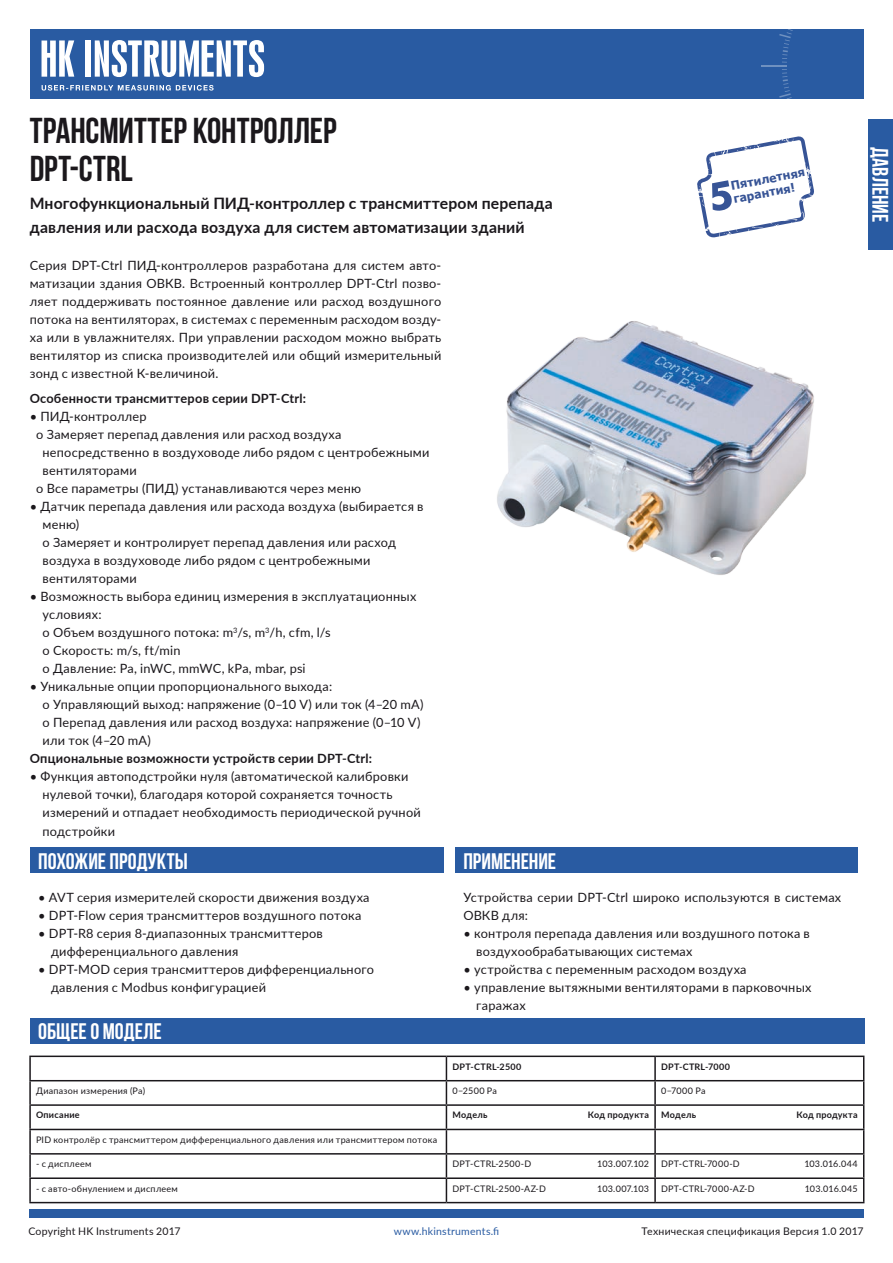
<style>
.page{position:relative;width:893px;height:1263px;background:#fff}
.page>*{position:absolute;margin:0;border:0;box-sizing:border-box;transform-origin:0 0}
.t1{font:700 36px/37.5px "Bebas Neue";color:#1b181c}
.t2{font:700 22.5px "Bebas Neue";letter-spacing:-.005em;color:#fff}
.t3{font:700 15.75px/24px "Lato";letter-spacing:.01em;color:#1b181c}
.t4{font:12.75px/18px "Lato";letter-spacing:.02em;color:#1b181c}
.t5{font:700 12.75px "Lato";letter-spacing:.015em;color:#1b181c}
.t6{font:700 11.85px/13.6px "Tahoma";color:#375496}
.t7{font:10.5px "Lato";letter-spacing:.025em;color:#1b181c}
.t8{font:10.5px "Lato";letter-spacing:.025em;color:#295ba2}
.t9{font:9px "Lato";letter-spacing:.03em;color:#1b181c}
.t10{font:700 9px "Lato";letter-spacing:.03em;color:#1b181c}
.t11{font:9px "Lato";letter-spacing:.01em;color:#1b181c}
.t12{font:9px "Lato";letter-spacing:.005em;color:#1b181c}
</style>
<div class="page">
<div style="left:30px;top:29px;width:833px;height:70px;background:#295ba2"></div>
<hr style="left:761px;top:65px;width:26px;height:2px;background:#fff">
<svg style="left:779px;top:29px;width:14px;height:34px"></svg>
<div style="left:29px;top:1209px;width:834px;height:8px;background:#295ba2"></div>
<div style="left:85px;top:40px;width:6px;height:37px;background:#fff"></div>
<svg style="left:42px;top:40px;width:32px;height:37px"></svg>
<svg style="left:95px;top:40px;width:169px;height:37px"></svg>
<svg style="left:42px;top:85px;width:172px;height:6px"></svg>
<div style="left:868px;top:119px;width:25px;height:131px;background:#295ba2"></div>
<div style="left:30px;top:847px;width:413px;height:26px;background:#295ba2"></div>
<div style="left:30px;top:1018px;width:834px;height:26px;background:#295ba2"></div>
<div style="left:455px;top:847px;width:403px;height:26px;background:#295ba2"></div>
<hr style="left:29px;top:1055px;width:417px;height:2px;background:#1b181c">
<hr style="left:29px;top:1057px;width:2px;height:23px;background:#1b181c">
<hr style="left:446px;top:1055px;width:209px;height:2px;background:#1b181c">
<hr style="left:655px;top:1055px;width:209px;height:2px;background:#1b181c">
<hr style="left:654px;top:1057px;width:2px;height:23px;background:#1b181c">
<hr style="left:29px;top:1080px;width:417px;height:1px;background:#1b181c">
<hr style="left:29px;top:1081px;width:2px;height:23px;background:#1b181c">
<hr style="left:446px;top:1080px;width:209px;height:1px;background:#1b181c">
<hr style="left:655px;top:1080px;width:209px;height:1px;background:#1b181c">
<hr style="left:654px;top:1081px;width:2px;height:23px;background:#1b181c">
<hr style="left:29px;top:1104px;width:417px;height:2px;background:#1b181c">
<hr style="left:29px;top:1106px;width:2px;height:23px;background:#1b181c">
<hr style="left:446px;top:1104px;width:209px;height:2px;background:#1b181c">
<hr style="left:655px;top:1104px;width:209px;height:2px;background:#1b181c">
<hr style="left:654px;top:1106px;width:2px;height:23px;background:#1b181c">
<hr style="left:29px;top:1129px;width:417px;height:1px;background:#1b181c">
<hr style="left:29px;top:1130px;width:2px;height:23px;background:#1b181c">
<hr style="left:446px;top:1129px;width:209px;height:1px;background:#1b181c">
<hr style="left:655px;top:1129px;width:209px;height:1px;background:#1b181c">
<hr style="left:654px;top:1130px;width:2px;height:23px;background:#1b181c">
<hr style="left:29px;top:1153px;width:417px;height:1px;background:#1b181c">
<hr style="left:29px;top:1154px;width:2px;height:23px;background:#1b181c">
<hr style="left:446px;top:1153px;width:209px;height:1px;background:#1b181c">
<hr style="left:655px;top:1153px;width:209px;height:1px;background:#1b181c">
<hr style="left:654px;top:1154px;width:2px;height:23px;background:#1b181c">
<hr style="left:29px;top:1177px;width:417px;height:2px;background:#1b181c">
<hr style="left:29px;top:1179px;width:2px;height:23px;background:#1b181c">
<hr style="left:446px;top:1177px;width:209px;height:2px;background:#1b181c">
<svg style="left:446px;top:1057px;width:1px;height:145px"></svg>
<hr style="left:655px;top:1177px;width:209px;height:2px;background:#1b181c">
<hr style="left:654px;top:1179px;width:2px;height:23px;background:#1b181c">
<svg style="left:863px;top:1057px;width:1px;height:145px"></svg>
<hr style="left:29px;top:1202px;width:417px;height:1px;background:#1b181c">
<hr style="left:446px;top:1202px;width:209px;height:1px;background:#1b181c">
<hr style="left:655px;top:1202px;width:209px;height:1px;background:#1b181c">
<img style="left:497px;top:321px;width:317px;height:254px">
<svg style="left:697px;top:69px;width:167px;height:169px"></svg>
<h1 class="t1" style="left:30px;top:112px;width:308px">ТРАНСМИТТЕР КОНТРОЛЛЕР<br>DPT-CTRL</h1>
<p class="t3" style="left:30px;top:191px;width:524px">Многофункциональный ПИД-контроллер с трансмиттером перепада давления или расхода воздуха для систем автоматизации зданий</p>
<p class="t4" style="left:30px;top:255px;width:413px;text-align:justify">Серия DPT-Ctrl ПИД-контроллеров разработана для систем авто&shy;матизации здания ОВКВ. Встроенный контроллер DPT-Ctrl позво&shy;ляет поддерживать постоянное давление или расход воздушного потока на вентиляторах, в системах с переменным расходом возду&shy;ха или в увлажнителях. При управлении расходом можно выбрать вентилятор из списка производителей или общий измерительный зонд с известной К-величиной.</p>
<p class="t6" style="left:730px;top:178px;width:77px;rotate:-11deg">Пятилетняя гарантия!</p>
<p class="t5" style="left:30px;top:389px;width:278px">Особенности трансмиттеров серии DPT-Ctrl:</p>
<p class="t4" style="left:30px;top:407px;width:118px">• ПИД-контроллер</p>
<p class="t4" style="left:36px;top:425px;width:307px">o Замеряет перепад давления или расход воздуха</p>
<p class="t4" style="left:43px;top:443px;width:388px">непосредственно в воздуховоде либо рядом с центробежными</p>
<p class="t4" style="left:43px;top:461px;width:96px">вентиляторами</p>
<p class="t4" style="left:36px;top:479px;width:326px">o Все параметры (ПИД) устанавливаются через меню</p>
<p class="t4" style="left:43px;top:497px;width:383px;text-indent:-13px">• Датчик перепада давления или расхода воздуха (выбирается в меню)<br>o Замеряет и контролирует перепад давления или расход воздуха в воздуховоде либо рядом с центробежными вентиляторами</p>
<p class="t4" style="left:43px;top:587px;width:375px;text-indent:-13px">• Возможность выбора единиц измерения в эксплуатационных условиях:<br>o Объем воздушного потока: m<sup>3</sup>/s, m<sup>3</sup>/h, cfm, l/s<br>o Скорость: m/s, ft/min<br>o Давление: Pa, inWC, mmWC, kPa, mbar, psi</p>
<p class="t4" style="left:43px;top:677px;width:383px;text-indent:-13px">• Уникальные опции пропорционального выхода:<br>o Управляющий выход: напряжение (0–10 V) или ток (4–20 mA) o Перепад давления или расход воздуха: напряжение (0–10 V) или ток (4–20 mA)</p>
<p class="t5" style="left:30px;top:749px;width:344px">Опциональные возможности устройств серии DPT-Ctrl:</p>
<p class="t4" style="left:43px;top:767px;width:380px;text-indent:-13px">• Функция автоподстройки нуля (автоматической калибровки нулевой точки), благодаря которой сохраняется точность измерений и отпадает необходимость периодической ручной подстройки</p>
<h2 class="t2" style="left:38px;top:849px;width:151px">ПОХОЖИЕ ПРОДУКТЫ</h2>
<p class="t4" style="left:38px;top:888px;width:333px">• AVT серия измерителей скорости движения воздуха</p>
<p class="t4" style="left:38px;top:906px;width:325px">• DPT-Flow серия трансмиттеров воздушного потока</p>
<p class="t4" style="left:51px;top:924px;width:273px;text-indent:-13px">• DPT-R8 серия 8-диапазонных трансмиттеров дифференциального давления</p>
<p class="t4" style="left:51px;top:960px;width:325px;text-indent:-13px">• DPT-MOD серия трансмиттеров дифференциального давления с Modbus конфигурацией</p>
<h2 class="t2" style="left:38px;top:1019px;width:125px">ОБЩЕЕ О МОДЕЛЕ</h2>
<h2 class="t2" style="left:463px;top:849px;width:94px">ПРИМЕНЕНИЕ</h2>
<p class="t4" style="left:463px;top:888px;width:379px">Устройства серии DPT-Ctrl широко используются в системах<br>ОВКВ для:</p>
<p class="t4" style="left:476px;top:924px;width:335px;text-indent:-13px">• контроля перепада давления или воздушного потока в воздухообрабатывающих системах</p>
<p class="t4" style="left:463px;top:960px;width:285px">• устройства с переменным расходом воздуха</p>
<p class="t4" style="left:476px;top:978px;width:337px;text-indent:-13px">• управление вытяжными вентиляторами в парковочных гаражах</p>
<p class="t10" style="left:452px;top:1060px;width:70px">DPT-CTRL-2500</p>
<p class="t10" style="left:661px;top:1060px;width:70px">DPT-CTRL-7000</p>
<p class="t9" style="left:36px;top:1084px;width:111px">Диапазон измерения (Pa)</p>
<p class="t9" style="left:452px;top:1084px;width:46px">0−2500 Pa</p>
<p class="t9" style="left:661px;top:1084px;width:46px">0−7000 Pa</p>
<p class="t10" style="left:36px;top:1108px;width:45px">Описание</p>
<p class="t10" style="left:452px;top:1108px;width:37px">Модель</p>
<p class="t10" style="left:588px;top:1108px;width:63px">Код продукта</p>
<p class="t10" style="left:661px;top:1108px;width:37px">Модель</p>
<p class="t10" style="left:796px;top:1108px;width:63px">Код продукта</p>
<p class="t9" style="left:36px;top:1133px;width:403px">PID контролёр с трансмиттером дифференциального давления или трансмиттером потока</p>
<p class="t9" style="left:36px;top:1157px;width:57px">- с дисплеем</p>
<p class="t9" style="left:452px;top:1157px;width:80px">DPT-CTRL-2500-D</p>
<p class="t11" style="left:597px;top:1157px;width:53px">103.007.102</p>
<p class="t9" style="left:661px;top:1157px;width:80px">DPT-CTRL-7000-D</p>
<p class="t9" style="left:804px;top:1157px;width:55px">103.016.044</p>
<p class="t9" style="left:36px;top:1182px;width:143px">- с авто-обнулением и дисплеем</p>
<p class="t9" style="left:452px;top:1182px;width:95px">DPT-CTRL-2500-AZ-D</p>
<p class="t9" style="left:597px;top:1182px;width:53px">103.007.103</p>
<p class="t9" style="left:661px;top:1182px;width:95px">DPT-CTRL-7000-AZ-D</p>
<p class="t12" style="left:805px;top:1182px;width:54px">103.016.045</p>
<h2 class="t2" style="left:893px;top:147px;width:77px;rotate:90deg">ДАВЛЕНИЕ</h2>
<p class="t7" style="left:28px;top:1224px;width:154px">Copyright HK Instruments 2017</p>
<p class="t8" style="left:394px;top:1224px;width:107px">www.hkinstruments.fi</p>
<p class="t7" style="left:642px;top:1224px;width:224px">Техническая спецификация Версия 1.0 2017</p>
</div>
